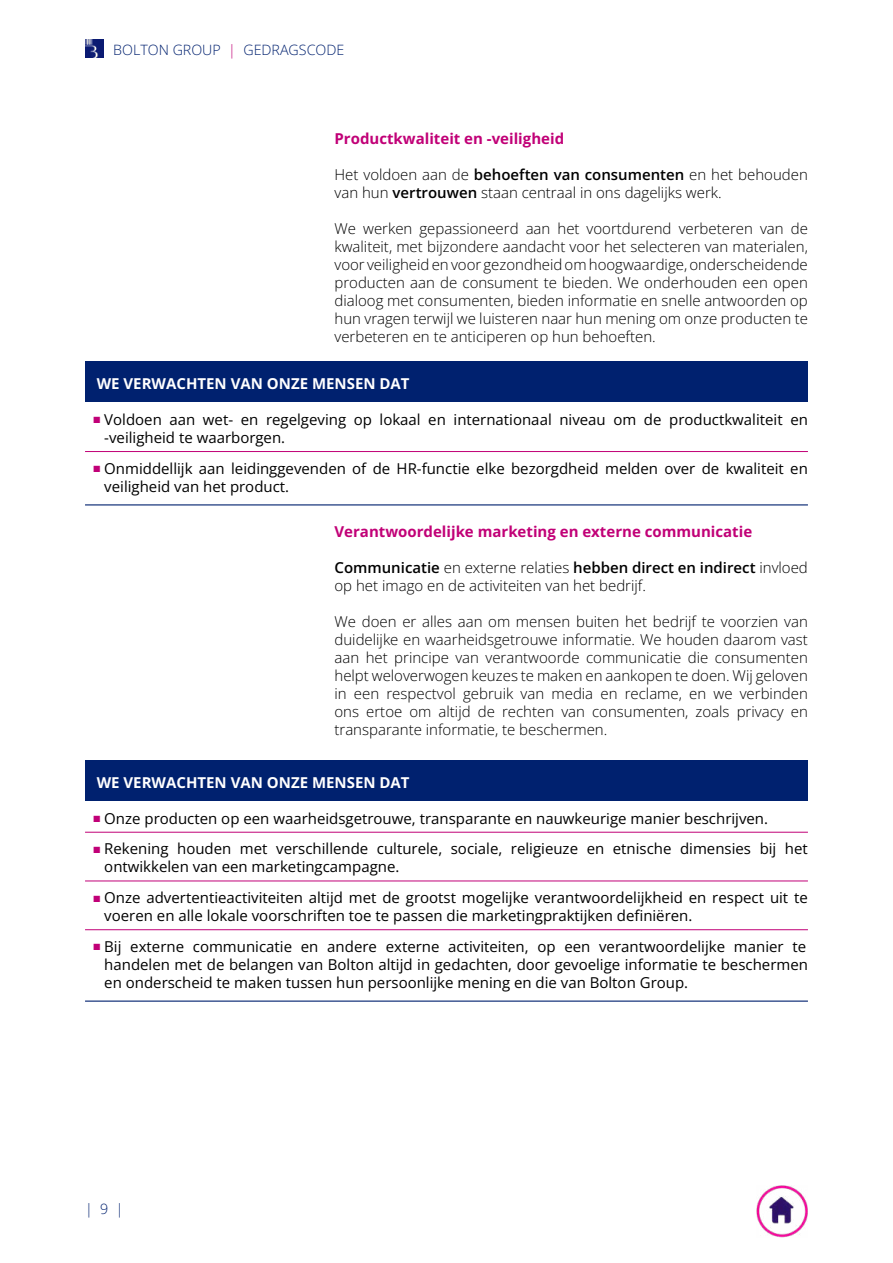
<style>
.page{position:relative;width:893px;height:1263px;background:#fff}
.page>*{position:absolute;margin:0;border:0;box-sizing:border-box;transform-origin:0 0}
.t1{font:300 15px/18px "Open Sans";color:#000}
.t2{font:15px/18px "Open Sans";color:#000}
.t3{font:700 15px "Open Sans";color:#c10077}
.t4{font:700 15px "Open Sans";color:#fff}
.t5{font:300 14.25px "Open Sans";color:#00216f}
.s1{color:#c10077}
.s2{font-weight:600}
</style>
<div class="page">
<div style="left:85px;top:361px;width:723px;height:41px;background:#00216f"></div>
<hr style="left:85px;top:451px;width:723px;height:1px;background:#c10077">
<hr style="left:85px;top:504px;width:723px;height:1px;background:#00216f">
<div style="left:85px;top:760px;width:723px;height:40px;background:#00216f"></div>
<hr style="left:85px;top:832px;width:723px;height:1px;background:#c10077">
<hr style="left:85px;top:881px;width:723px;height:1px;background:#c10077">
<hr style="left:85px;top:929px;width:723px;height:1px;background:#c10077">
<hr style="left:85px;top:1000px;width:723px;height:2px;background:#00216f">
<img style="left:85px;top:40px;width:18px;height:18px">
<img style="left:756px;top:1185px;width:52px;height:52px">
<p class="t5" style="left:113px;top:40px;width:232px">BOLTON GROUP <span class="s1">|</span> GEDRAGSCODE</p>
<p class="t3" style="left:334px;top:128px;width:231px">Productkwaliteit en -veiligheid</p>
<p class="t1" style="left:334px;top:165px;width:475px">Het voldoen aan de <span class="s2">behoeften van consumenten</span> en het behouden van hun <span class="s2">vertrouwen</span> staan centraal in ons dagelijks werk.</p>
<p class="t1" style="left:334px;top:219px;width:475px;text-align:justify">We werken gepassioneerd aan het voortdurend verbeteren van de kwaliteit, met bijzondere aandacht voor het selecteren van materialen, voor veiligheid en voor gezondheid om hoogwaardige, onderscheidende producten aan de consument te bieden. We onderhouden een open dialoog met consumenten, bieden informatie en snelle antwoorden op hun vragen terwijl we luisteren naar hun mening om onze producten te verbeteren en te anticiperen op hun behoeften.</p>
<p class="t4" style="left:97px;top:373px;width:314px">WE VERWACHTEN VAN ONZE MENSEN DAT</p>
<p class="t2" style="left:104px;top:410px;width:705px;text-indent:-11px"><span class="s1">■</span> Voldoen aan wet- en regelgeving op lokaal en internationaal niveau om de productkwaliteit en -veiligheid te waarborgen.</p>
<p class="t2" style="left:104px;top:459px;width:705px;text-indent:-11px"><span class="s1">■</span> Onmiddellijk aan leidinggevenden of de HR-functie elke bezorgdheid melden over de kwaliteit en veiligheid van het product.</p>
<p class="t3" style="left:334px;top:521px;width:419px">Verantwoordelijke marketing en externe communicatie</p>
<p class="t1" style="left:334px;top:558px;width:475px"><span class="s2">Communicatie</span> en externe relaties <span class="s2">hebben direct en indirect</span> invloed op het imago en de activiteiten van het bedrijf.</p>
<p class="t1" style="left:334px;top:612px;width:475px;text-align:justify">We doen er alles aan om mensen buiten het bedrijf te voorzien van duidelijke en waarheidsgetrouwe informatie. We houden daarom vast aan het principe van verantwoorde communicatie die consumenten helpt weloverwogen keuzes te maken en aankopen te doen. Wij geloven in een respectvol gebruik van media en reclame, en we verbinden ons ertoe om altijd de rechten van consumenten, zoals privacy en transparante informatie, te beschermen.</p>
<p class="t4" style="left:97px;top:772px;width:314px">WE VERWACHTEN VAN ONZE MENSEN DAT</p>
<p class="t2" style="left:94px;top:809px;width:676px"><span class="s1">■</span> Onze producten op een waarheidsgetrouwe, transparante en nauwkeurige manier beschrijven.</p>
<p class="t2" style="left:104px;top:839px;width:705px;text-indent:-11px"><span class="s1">■</span> Rekening houden met verschillende culturele, sociale, religieuze en etnische dimensies bij het ontwikkelen van een marketingcampagne.</p>
<p class="t2" style="left:104px;top:888px;width:705px;text-indent:-11px"><span class="s1">■</span> Onze advertentieactiviteiten altijd met de grootst mogelijke verantwoordelijkheid en respect uit te voeren en alle lokale voorschriften toe te passen die marketingpraktijken definiëren.</p>
<p class="t2" style="left:104px;top:937px;width:705px;text-align:justify;text-indent:-11px"><span class="s1">■</span> Bij externe communicatie en andere externe activiteiten, op een verantwoordelijke manier te handelen met de belangen van Bolton altijd in gedachten, door gevoelige informatie te beschermen en onderscheid te maken tussen hun persoonlijke mening en die van Bolton Group.</p>
<p class="t5" style="left:85px;top:1199px;width:40px">| 9 |</p>
</div>
